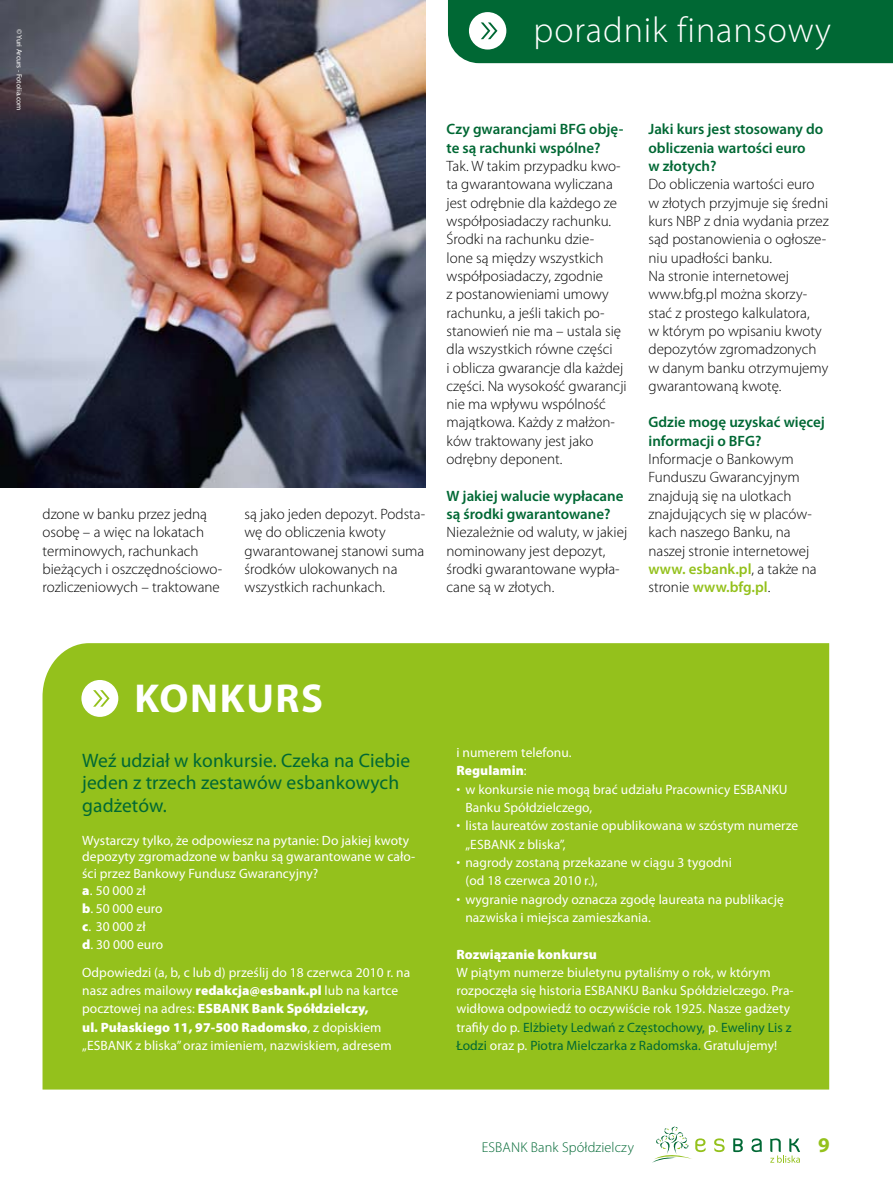
<style>
.page{position:relative;width:893px;height:1187px;background:#fff}
.page>*{position:absolute;margin:0;border:0;box-sizing:border-box;transform-origin:0 0}
.t1{font:700 40.5px "Myriad Pro";letter-spacing:.04em;color:#fff}
.t2{font:300 36px "Myriad Pro";letter-spacing:.025em;color:#fff}
.t3{font:700 21px "Myriad Pro";color:#94c11c}
.t4{font:19.5px/22.5px "Myriad Pro";letter-spacing:.005em;color:#006834}
.t5{font:300 15px/18.3px "Myriad Pro";color:#000}
.t6{font:600 15px/18.3px "Myriad Pro";color:#006834}
.t7{font:300 14.25px "Myriad Pro";letter-spacing:.01em;color:#006834}
.t8{font:13.5px/18.3px "Myriad Pro";letter-spacing:.005em;color:#fff}
.t9{font:900 13.5px "Myriad Pro";letter-spacing:.005em;color:#fff}
.t10{font:7.5px "Myriad Pro";color:#fff}
.s1{font-weight:600;color:#94c11c}
.s2{font-weight:900}
.s3{font-weight:400}
.s4{color:#006834}
</style>
<div class="page">
<img style="left:0;top:0;width:425px;height:488px">
<svg style="left:653px;top:1126px;width:53px;height:36px"></svg>
<svg style="left:714px;top:1138px;width:11px;height:13px"></svg>
<svg style="left:733px;top:1138px;width:10px;height:13px"></svg>
<svg style="left:751px;top:1138px;width:11px;height:13px"></svg>
<svg style="left:770px;top:1138px;width:30px;height:24px"></svg>
<div style="left:43px;top:643px;width:786px;height:446px;background:#94c11c"></div>
<div style="left:81px;top:680px;width:37px;height:36px;background:#fff;border-radius:50%"></div>
<svg style="left:93px;top:690px;width:17px;height:16px"></svg>
<div style="left:448px;top:0;width:445px;height:63px;background:#006834"></div>
<p class="t10" style="left:24px;top:29px;width:83px;rotate:90deg">© Yuri Arcurs - Fotolia.com</p>
<p class="t5" style="left:43px;top:505px;width:181px">dzone w banku przez jedną osobę – a więc na lokatach terminowych, rachunkach bieżących i oszczędnościowo&shy;rozliczeniowych – traktowane</p>
<p class="t5" style="left:244px;top:505px;width:182px">są jako jeden depozyt. Podsta&shy;wę do obliczenia kwoty gwarantowanej stanowi suma środków ulokowanych na wszystkich rachunkach.</p>
<h2 class="t2" style="left:534px;top:10px;width:299px">poradnik finansowy</h2>
<p class="t6" style="left:446px;top:120px;width:178px">Czy gwarancjami BFG obję&shy;te są rachunki wspólne?</p>
<p class="t5" style="left:446px;top:157px;width:182px">Tak. W takim przypadku kwo&shy;ta gwarantowana wyliczana jest odrębnie dla każdego ze współposiadaczy rachunku.<br>Środki na rachunku dzie-<br>lone są między wszystkich współposiadaczy, zgodnie<br>z postanowieniami umowy rachunku, a jeśli takich po&shy;stanowień nie ma – ustala się dla wszystkich równe części<br>i oblicza gwarancje dla każdej części. Na wysokość gwarancji nie ma wpływu wspólność majątkowa. Każdy z małżon&shy;ków traktowany jest jako odrębny deponent.</p>
<p class="t6" style="left:446px;top:486px;width:178px">W jakiej walucie wypłacane są środki gwarantowane?</p>
<p class="t5" style="left:446px;top:523px;width:182px">Niezależnie od waluty, w jakiej nominowany jest depozyt, środki gwarantowane wypła&shy;cane są w złotych.</p>
<p class="t6" style="left:648px;top:120px;width:176px">Jaki kurs jest stosowany do obliczenia wartości euro<br>w złotych?</p>
<p class="t5" style="left:648px;top:175px;width:182px">Do obliczenia wartości euro w złotych przyjmuje się średni kurs NBP z dnia wydania przez sąd postanowienia o ogłosze&shy;niu upadłości banku.<br>Na stronie internetowej www.bfg.pl można skorzy&shy;stać z prostego kalkulatora,<br>w którym po wpisaniu kwoty depozytów zgromadzonych w danym banku otrzymujemy gwarantowaną kwotę.</p>
<p class="t6" style="left:648px;top:413px;width:178px">Gdzie mogę uzyskać więcej informacji o BFG?</p>
<p class="t5" style="left:648px;top:450px;width:170px">Informacje o Bankowym<br>Funduszu Gwarancyjnym znajdują się na ulotkach znajdujących się w placów&shy;kach naszego Banku, na naszej stronie internetowej <span class="s1">www. esbank.pl</span>, a także na stronie <span class="s1">www.bfg.pl</span>.</p>
<h1 class="t1" style="left:134px;top:672px;width:190px">KONKURS</h1>
<h3 class="t4" style="left:82px;top:748px;width:329px">Weź udział w konkursie. Czeka na Ciebie jeden z trzech zestawów esbankowych gadżetów.</h3>
<p class="t8" style="left:82px;top:831px;width:335px;line-height:16.5px">Wystarczy tylko, że odpowiesz na pytanie: Do jakiej kwoty depozyty zgromadzone w banku są gwarantowane w cało&shy;ści przez Bankowy Fundusz Gwarancyjny?<br><span class="s2">a</span>. 50 000 zł</p>
<p class="t8" style="left:82px;top:898px;width:83px"><span class="s2">b</span>. 50 000 euro <span class="s2">c</span>. 30 000 zł<br><span class="s2">d</span>. 30 000 euro</p>
<p class="t8" style="left:82px;top:962px;width:330px">Odpowiedzi (a, b, c lub d) prześlij do 18 czerwca 2010 r. na nasz adres mailowy <span class="s2">redakcja@esbank.pl</span> lub na kartce pocztowej na adres: <span class="s2">ESBANK Bank Spółdzielczy,<br>ul. Pułaskiego 11, 97-500 Radomsko</span>, z dopiskiem „ESBANK z bliska” oraz imieniem, nazwiskiem, adresem</p>
<p class="t8" style="left:456px;top:743px;width:117px">i numerem telefonu.</p>
<p class="t9" style="left:456px;top:763px;width:72px">Regulamin<span class="s3">:</span></p>
<p class="t8" style="left:456px;top:779px;width:333px"><span class="s2">·</span> w konkursie nie mogą brać udziału Pracownicy ESBANKU</p>
<p class="t8" style="left:465px;top:798px;width:128px">Banku Spółdzielczego,</p>
<p class="t8" style="left:456px;top:816px;width:343px"><span class="s2">·</span> lista laureatów zostanie opublikowana w szóstym numerze</p>
<p class="t8" style="left:465px;top:834px;width:102px">„ESBANK z bliska”,</p>
<p class="t8" style="left:456px;top:853px;width:277px"><span class="s2">·</span> nagrody zostaną przekazane w ciągu 3 tygodni</p>
<p class="t8" style="left:465px;top:871px;width:134px">(od 18 czerwca 2010 r.),</p>
<p class="t8" style="left:456px;top:889px;width:329px"><span class="s2">·</span> wygranie nagrody oznacza zgodę laureata na publikację</p>
<p class="t8" style="left:465px;top:907px;width:187px">nazwiska i miejsca zamieszkania.</p>
<p class="t9" style="left:456px;top:946px;width:142px">Rozwiązanie konkursu</p>
<p class="t8" style="left:456px;top:962px;width:339px">W piątym numerze biuletynu pytaliśmy o rok, w którym rozpoczęła się historia ESBANKU Banku Spółdzielczego. Pra&shy;widłowa odpowiedź to oczywiście rok 1925. Nasze gadżety trafiły do p. <span class="s4">Elżbiety Ledwań z Częstochowy,</span> p. <span class="s4">Eweliny Lis z Łodzi</span> oraz p. <span class="s4">Piotra Mielczarka z Radomska.</span> Gratulujemy!</p>
<p class="t7" style="left:482px;top:1139px;width:154px">ESBANK Bank Spółdzielczy</p>
<h3 class="t3" style="left:818px;top:1131px;width:13px">9</h3>
</div>
